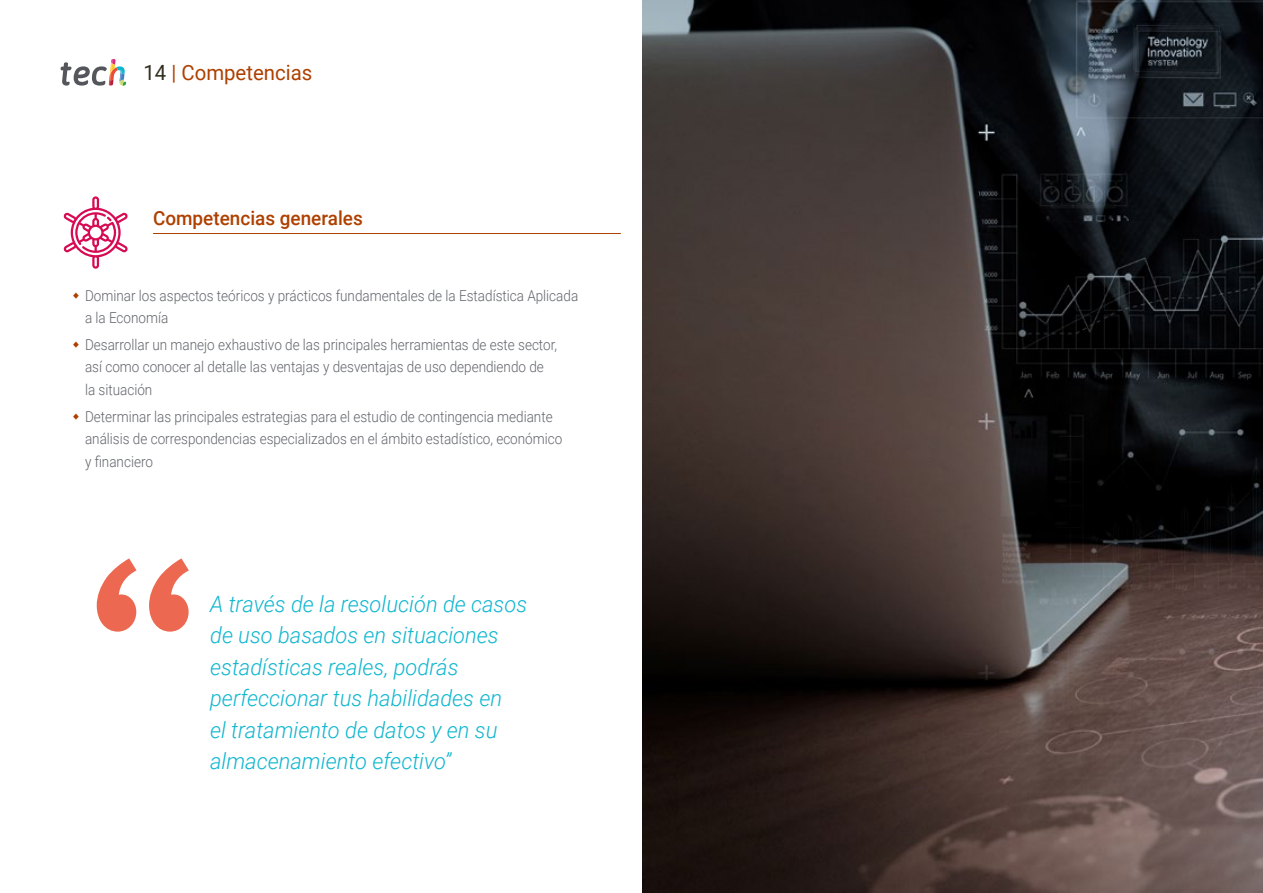
<style>
.page{position:relative;width:1263px;height:893px;background:#fff}
.page>*{position:absolute;margin:0;border:0;box-sizing:border-box;transform-origin:0 0}
.t1{font:italic 300 22.5px/31.5px "Roboto";color:#0fb6cf}
.t2{font:21px "Roboto";color:#ae4000}
.t3{font:500 19.5px "Roboto";color:#ae4000}
.t4{font:300 15px/22.5px "Roboto";color:#61646a;scale:.9 1}
.s1{color:#312e20}
</style>
<div class="page">
<img style="left:642px;top:0;width:621px;height:893px">
<svg style="left:61px;top:59px;width:65px;height:27px"></svg>
<hr style="left:153px;top:233px;width:468px;height:1px;background:#ae4000">
<svg style="left:97px;top:558px;width:92px;height:74px"></svg>
<svg style="left:63px;top:196px;width:65px;height:73px"></svg>
<h2 class="t2" style="left:144px;top:57px;width:170px"><span class="s1">14</span> | Competencias</h2>
<h3 class="t3" style="left:153px;top:205px;width:211px">Competencias generales</h3>
<p class="t4" style="left:85px;top:284px;width:549px">Dominar los aspectos teóricos y prácticos fundamentales de la Estadística Aplicada a la Economía</p>
<p class="t4" style="left:85px;top:333px;width:526px">Desarrollar un manejo exhaustivo de las principales herramientas de este sector, así como conocer al detalle las ventajas y desventajas de uso dependiendo de la situación</p>
<p class="t4" style="left:85px;top:404px;width:532px">Determinar las principales estrategias para el estudio de contingencia mediante análisis de correspondencias especializados en el ámbito estadístico, económico y financiero</p>
<h1 class="t1" style="left:210px;top:587px;width:319px">A través de la resolución de casos de uso basados en situaciones estadísticas reales, podrás perfeccionar tus habilidades en<br>el tratamiento de datos y en su almacenamiento efectivo”</h1>
</div>
